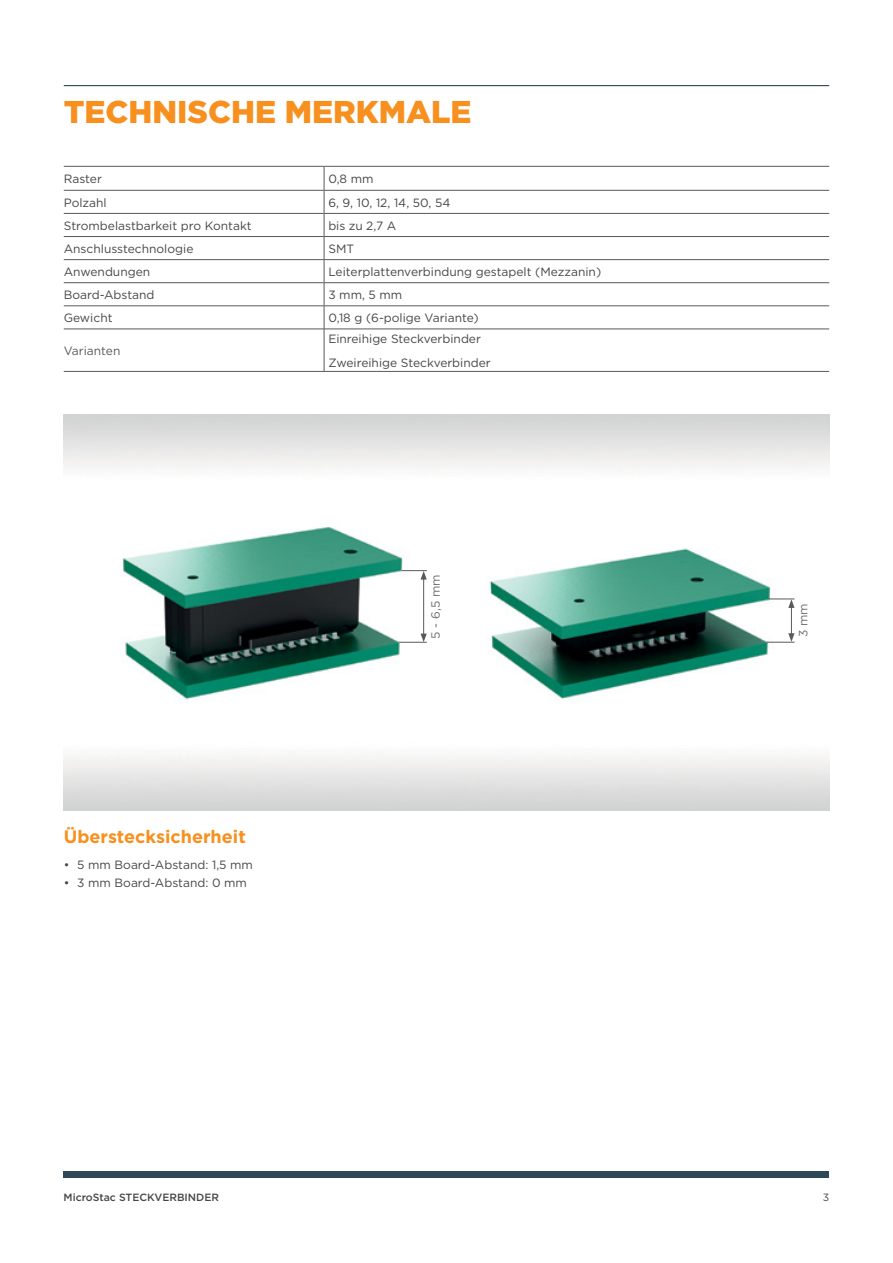
<style>
.page{position:relative;width:893px;height:1263px;background:#fff}
.page>*{position:absolute;margin:0;border:0;box-sizing:border-box;transform-origin:0 0}
.B_Body_Headline_2_Light_Teal{font:900 31.5px "Gotham";color:#f7901e}
.B_Body_Copy_Subhead{font:700 18px "Gotham";color:#f7901e}
.C_Body_Copy{font:12px "Gotham";color:#464547}
.OI_Body_Left{font:12px "Gotham";color:#464547}
.B_Body_Bullet{font:12px "Gotham";color:#464547}
.Tabellenkörper_Weiß{font:12px "Gotham";color:#6c6e70}
.OI_Body_Left-2{font:12px "Gotham";color:#58595b}
.t1{font:500 10.5px "Gotham";color:#464547}
.t2{font:10.5px "Gotham";color:#464547}
</style>
<div class="page">
<img style="left:64px;top:414px;width:765px;height:396px">
<hr style="left:423px;top:577px;width:1px;height:59px;background:#58595b">
<div style="left:64px;top:1172px;width:765px;height:6px;background:#2e4857"></div>
<hr style="left:64px;top:85px;width:765px;height:1px;background:#2e4857">
<hr style="left:64px;top:213px;width:260px;height:1px;background:#58595b">
<hr style="left:64px;top:236px;width:260px;height:1px;background:#58595b">
<hr style="left:64px;top:259px;width:260px;height:1px;background:#58595b">
<hr style="left:64px;top:282px;width:260px;height:1px;background:#58595b">
<hr style="left:64px;top:306px;width:260px;height:1px;background:#58595b">
<hr style="left:64px;top:329px;width:260px;height:1px;background:#58595b">
<hr style="left:64px;top:371px;width:260px;height:1px;background:#58595b">
<hr style="left:64px;top:166px;width:260px;height:1px;background:#58595b">
<hr style="left:64px;top:190px;width:260px;height:1px;background:#58595b">
<hr style="left:324px;top:166px;width:505px;height:1px;background:#58595b">
<hr style="left:324px;top:259px;width:505px;height:1px;background:#58595b">
<hr style="left:324px;top:190px;width:505px;height:1px;background:#58595b">
<hr style="left:324px;top:213px;width:505px;height:1px;background:#58595b">
<hr style="left:324px;top:236px;width:505px;height:1px;background:#58595b">
<hr style="left:324px;top:282px;width:505px;height:1px;background:#58595b">
<hr style="left:324px;top:306px;width:505px;height:1px;background:#58595b">
<hr style="left:324px;top:329px;width:505px;height:1px;background:#58595b">
<hr style="left:324px;top:371px;width:505px;height:1px;background:#58595b">
<svg style="left:324px;top:166px;width:1px;height:163px"></svg>
<hr style="left:324px;top:329px;width:1px;height:42px;background:#58595b">
<svg style="left:402px;top:570px;width:25px;height:9px"></svg>
<svg style="left:399px;top:634px;width:28px;height:9px"></svg>
<hr style="left:791px;top:605px;width:1px;height:31px;background:#58595b">
<svg style="left:769px;top:599px;width:25px;height:9px"></svg>
<svg style="left:767px;top:633px;width:27px;height:10px"></svg>
<p class="B_Body_Headline_2_Light_Teal" style="left:64px;top:90px;width:409px">TECHNISCHE MERKMALE</p>
<p class="OI_Body_Left" style="left:64px;top:171px;width:40px">Raster</p>
<p class="C_Body_Copy" style="left:328px;top:171px;width:47px">0,8 mm</p>
<p class="OI_Body_Left" style="left:64px;top:195px;width:45px">Polzahl</p>
<p class="C_Body_Copy" style="left:328px;top:195px;width:124px">6, 9, 10, 12, 14, 50, 54</p>
<p class="OI_Body_Left" style="left:64px;top:218px;width:189px">Strombelastbarkeit pro Kontakt</p>
<p class="C_Body_Copy" style="left:328px;top:218px;width:69px">bis zu 2,7 A</p>
<p class="OI_Body_Left" style="left:64px;top:241px;width:131px">Anschlusstechnologie</p>
<p class="C_Body_Copy" style="left:328px;top:241px;width:27px">SMT</p>
<p class="OI_Body_Left" style="left:64px;top:264px;width:88px">Anwendungen</p>
<p class="C_Body_Copy" style="left:328px;top:264px;width:274px">Leiterplattenverbindung gestapelt (Mezzanin)</p>
<p class="OI_Body_Left" style="left:64px;top:287px;width:92px">Board-Abstand</p>
<p class="C_Body_Copy" style="left:328px;top:287px;width:75px">3 mm, 5 mm</p>
<p class="OI_Body_Left" style="left:64px;top:310px;width:50px">Gewicht</p>
<p class="C_Body_Copy" style="left:328px;top:310px;width:152px">0,18 g (6-polige Variante)</p>
<p class="OI_Body_Left-2" style="left:64px;top:343px;width:58px">Varianten</p>
<p class="C_Body_Copy" style="left:328px;top:331px;width:154px">Einreihige Steckverbinder</p>
<p class="C_Body_Copy" style="left:328px;top:355px;width:164px">Zweireihige Steckverbinder</p>
<p class="B_Body_Copy_Subhead" style="left:64px;top:824px;width:184px">Überstecksicherheit</p>
<p class="B_Body_Bullet" style="left:64px;top:857px;width:191px">• 5 mm Board-Abstand: 1,5 mm</p>
<p class="B_Body_Bullet" style="left:64px;top:875px;width:185px">• 3 mm Board-Abstand: 0 mm</p>
<p class="Tabellenkörper_Weiß" style="left:428px;top:638px;width:65px;rotate:-90deg">5 - 6,5 mm</p>
<p class="Tabellenkörper_Weiß" style="left:796px;top:637px;width:35px;rotate:-90deg">3 mm</p>
<p class="t1" style="left:64px;top:1190px;width:157px">MicroStac STECKVERBINDER</p>
<p class="t2" style="left:823px;top:1190px;width:8px">3</p>
</div>
